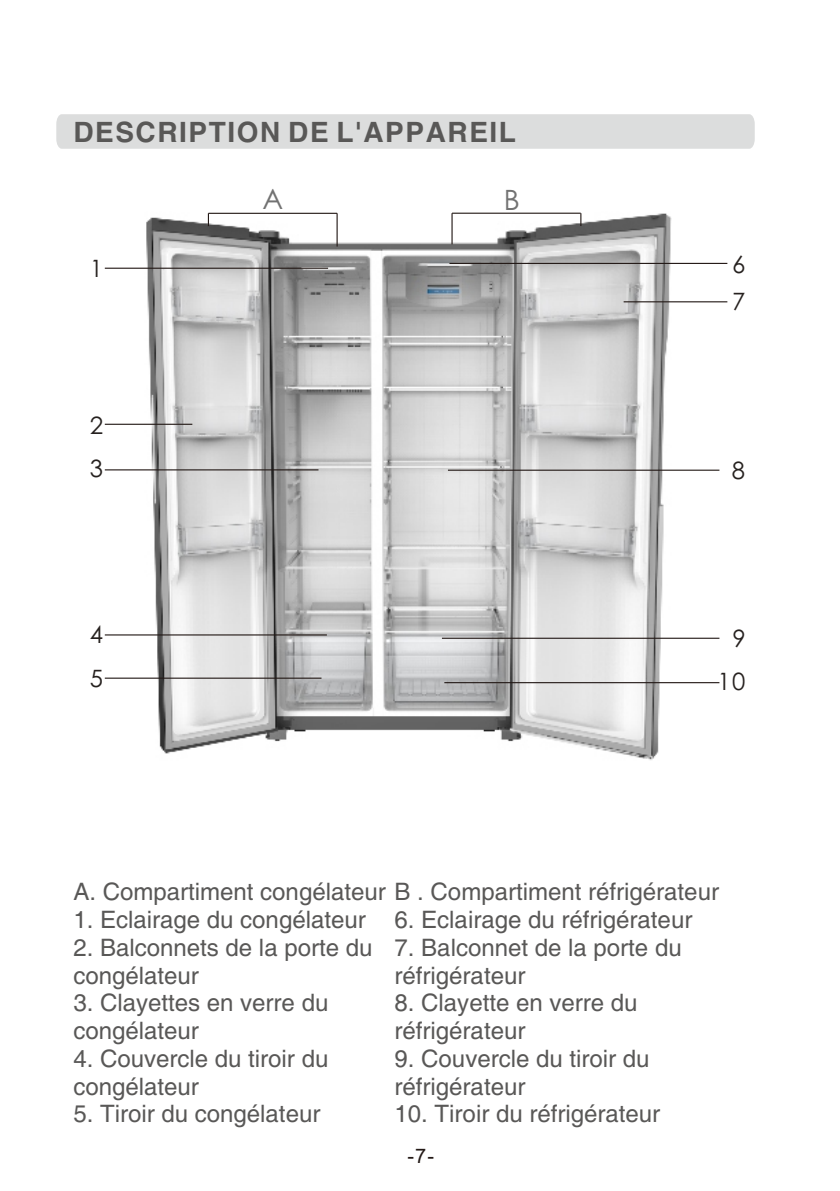
<style>
.page{position:relative;width:840px;height:1191px;background:#fff}
.page>*{position:absolute;margin:0;border:0;box-sizing:border-box;transform-origin:0 0}
.t1{font:700 28px "Arial";letter-spacing:.055em;color:#595857}
.t2{font:28px "Century Gothic";color:#727272}
.t3{font:24px/27.8px "Arial";color:#595857}
.t4{font:24px/37.2px "Century Gothic";color:#26211f}
.t5{font:20px "Arial";color:#231916}
</style>
<div class="page">
<div style="left:56px;top:114px;width:698px;height:35px;background:#dcdddd"></div>
<img style="left:123px;top:212px;width:556px;height:548px">
<svg style="left:208px;top:214px;width:1px;height:12px"></svg>
<hr style="left:336px;top:213px;width:1px;height:33px;background:#231916">
<hr style="left:208px;top:213px;width:129px;height:1px;background:#231916">
<hr style="left:451px;top:213px;width:1px;height:31px;background:#231916">
<hr style="left:452px;top:213px;width:128px;height:1px;background:#231916">
<svg style="left:580px;top:213px;width:1px;height:13px"></svg>
<hr style="left:105px;top:268px;width:223px;height:1px;background:#231916">
<hr style="left:105px;top:424px;width:87px;height:1px;background:#231916">
<hr style="left:105px;top:469px;width:213px;height:1px;background:#231916">
<hr style="left:105px;top:634px;width:222px;height:1px;background:#231916">
<hr style="left:105px;top:677px;width:216px;height:1px;background:#231916">
<hr style="left:449px;top:263px;width:278px;height:1px;background:#231916">
<hr style="left:623px;top:301px;width:104px;height:1px;background:#231916">
<hr style="left:447px;top:469px;width:272px;height:2px;background:#231916">
<hr style="left:441px;top:637px;width:278px;height:2px;background:#231916">
<hr style="left:444px;top:682px;width:275px;height:1px;background:#231916">
<p class="t1" style="left:73px;top:122px;width:444px">DESCRIPTION DE L'APPAREIL</p>
<p class="t4" style="left:90px;top:252px;width:15px">1</p>
<p class="t4" style="left:90px;top:409px;width:15px">2</p>
<p class="t4" style="left:90px;top:452px;width:15px">3</p>
<p class="t4" style="left:90px;top:618px;width:15px">4</p>
<p class="t4" style="left:90px;top:661px;width:15px">5</p>
<p class="t2" style="left:262px;top:188px;width:22px">A</p>
<p class="t2" style="left:503px;top:189px;width:18px">B</p>
<p class="t4" style="left:731px;top:248px;width:15px">6<br>7</p>
<p class="t4" style="left:731px;top:454px;width:15px">8</p>
<p class="t4" style="left:717px;top:619px;width:29px;line-height:43.2px;text-align:right">9<br>10</p>
<p class="t3" style="left:73px;top:880px;width:646px">A. Compartiment congélateur B . Compartiment réfrigérateur</p>
<p class="t3" style="left:73px;top:908px;width:294px">1. Eclairage du congélateur</p>
<p class="t3" style="left:73px;top:935px;width:300px">2. Balconnets de la porte du congélateur</p>
<p class="t3" style="left:73px;top:991px;width:256px">3. Clayettes en verre du congélateur</p>
<p class="t3" style="left:73px;top:1046px;width:256px">4. Couvercle du tiroir du congélateur</p>
<p class="t3" style="left:73px;top:1102px;width:248px">5. Tiroir du congélateur</p>
<p class="t3" style="left:394px;top:908px;width:299px">6. Eclairage du réfrigérateur</p>
<p class="t3" style="left:394px;top:935px;width:288px">7. Balconnet de la porte du réfrigérateur</p>
<p class="t3" style="left:394px;top:991px;width:244px">8. Clayette en verre du réfrigérateur</p>
<p class="t3" style="left:394px;top:1046px;width:256px">9. Couvercle du tiroir du réfrigérateur</p>
<p class="t3" style="left:394px;top:1102px;width:267px">10. Tiroir du réfrigérateur</p>
<p class="t5" style="left:407px;top:1148px;width:28px">-7-</p>
</div>
